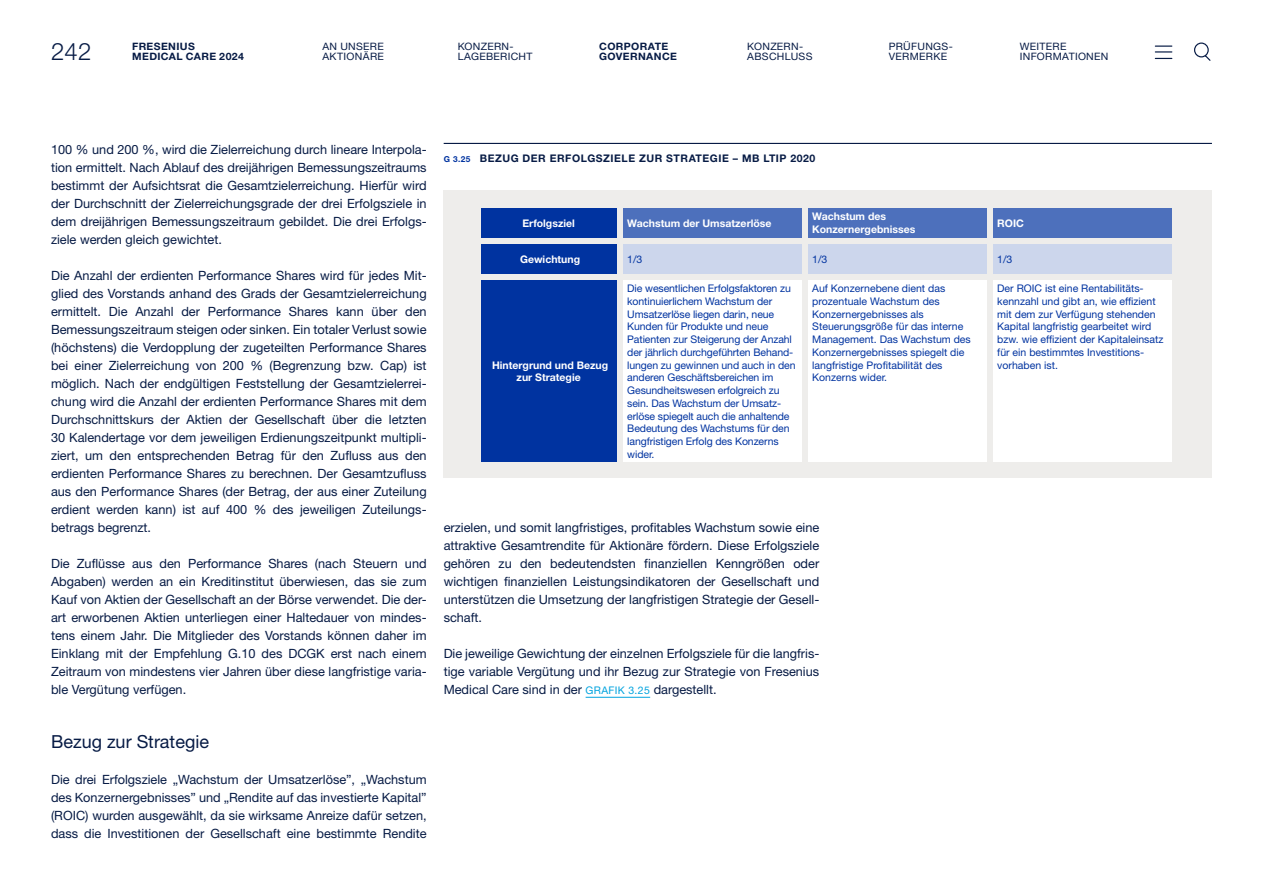
<style>
.page{position:relative;width:1263px;height:893px;background:#fff}
.page>*{position:absolute;margin:0;border:0;box-sizing:border-box;transform-origin:0 0}
.t1{font:300 24px "Helvetica Neue LT Std";color:#071b45}
.t2{font:18px "Helvetica Neue LT Std";color:#071b45}
.t3{font:12.75px/18px "Helvetica Neue LT Std";color:#071b45;text-align:justify}
.t4{font:10.5px/12.8px "Helvetica Neue LT Std";letter-spacing:-.01em;color:#0033a0}
.t5{font:700 10.5px/12.8px "Helvetica Neue LT Std";color:#fff}
.t6{font:700 10.5px "Helvetica Neue LT Std";letter-spacing:.05em;color:#071b45}
.t7{font:10.2px/10.5px "Helvetica Neue LT Std";letter-spacing:.03em;color:#071b45}
.t8{font:700 10.2px/10.5px "Helvetica Neue LT Std";letter-spacing:.035em;color:#071b45}
.s1{font-size:8.25px;color:#0033a0}
.s2{font-size:10.5px;color:#00a3de}
</style>
<div class="page">
<div style="left:444px;top:190px;width:768px;height:288px;background:#eeedeb"></div>
<hr style="left:444px;top:143px;width:768px;height:1px;background:#071b45">
<div style="left:623px;top:208px;width:179px;height:30px;background:#4d70bc"></div>
<div style="left:623px;top:244px;width:179px;height:30px;background:#ccd6ec"></div>
<div style="left:623px;top:280px;width:179px;height:182px;background:#fff"></div>
<div style="left:808px;top:244px;width:179px;height:30px;background:#ccd6ec"></div>
<div style="left:808px;top:280px;width:179px;height:182px;background:#fff"></div>
<div style="left:808px;top:208px;width:179px;height:30px;background:#4d70bc"></div>
<div style="left:993px;top:244px;width:178px;height:30px;background:#ccd6ec"></div>
<div style="left:993px;top:280px;width:178px;height:182px;background:#fff"></div>
<div style="left:993px;top:208px;width:178px;height:30px;background:#4d70bc"></div>
<div style="left:481px;top:208px;width:136px;height:30px;background:#0033a0"></div>
<div style="left:481px;top:244px;width:136px;height:30px;background:#0033a0"></div>
<div style="left:481px;top:280px;width:136px;height:182px;background:#0033a0"></div>
<hr style="left:586px;top:697px;width:64px;height:1px;background:#00a3de">
<svg style="left:1194px;top:42px;width:17px;height:19px"></svg>
<svg style="left:1155px;top:46px;width:17px;height:13px"></svg>
<p class="t8" style="left:599px;top:41px;width:79px">CORPORATE<br>GOVERNANCE</p>
<p class="t7" style="left:889px;top:41px;width:64px">PRÜFUNGS-<br>VERMERKE</p>
<p class="t7" style="left:1020px;top:41px;width:90px">WEITERE<br>INFORMATIONEN</p>
<h1 class="t1" style="left:51px;top:36px;width:42px">242</h1>
<p class="t8" style="left:132px;top:41px;width:113px">FRESENIUS<br>MEDICAL CARE 2024</p>
<p class="t7" style="left:322px;top:41px;width:63px">AN UNSERE<br>AKTIONÄRE</p>
<p class="t7" style="left:458px;top:41px;width:76px">KONZERN-<br>LAGEBERICHT</p>
<p class="t7" style="left:747px;top:41px;width:67px">KONZERN-<br>ABSCHLUSS</p>
<p class="t3" style="left:51px;top:140px;width:377px">100 % und 200 %, wird die Zielerreichung durch lineare Interpola&shy;tion ermittelt. Nach Ablauf des dreijährigen Bemessungszeitraums bestimmt der Aufsichtsrat die Gesamtzielerreichung. Hierfür wird der Durchschnitt der Zielerreichungsgrade der drei Erfolgsziele in dem dreijährigen Bemessungszeitraum gebildet. Die drei Erfolgs&shy;ziele werden gleich gewichtet.</p>
<p class="t3" style="left:51px;top:266px;width:377px">Die Anzahl der erdienten Performance Shares wird für jedes Mit&shy;glied des Vorstands anhand des Grads der Gesamtzielerreichung ermittelt. Die Anzahl der Performance Shares kann über den Bemessungszeitraum steigen oder sinken. Ein totaler Verlust sowie (höchstens) die Verdopplung der zugeteilten Performance Shares bei einer Zielerreichung von 200 % (Begrenzung bzw. Cap) ist möglich. Nach der endgültigen Feststellung der Gesamtzielerrei&shy;chung wird die Anzahl der erdienten Performance Shares mit dem Durchschnittskurs der Aktien der Gesellschaft über die letzten 30 Kalendertage vor dem jeweiligen Erdienungszeitpunkt multipli&shy;ziert, um den entsprechenden Betrag für den Zufluss aus den erdienten Performance Shares zu berechnen. Der Gesamtzufluss aus den Performance Shares (der Betrag, der aus einer Zuteilung erdient werden kann) ist auf 400 % des jeweiligen Zuteilungs&shy;betrags begrenzt.</p>
<p class="t3" style="left:51px;top:554px;width:377px">Die Zuflüsse aus den Performance Shares (nach Steuern und Abgaben) werden an ein Kreditinstitut überwiesen, das sie zum Kauf von Aktien der Gesellschaft an der Börse verwendet. Die der&shy;art erworbenen Aktien unterliegen einer Haltedauer von mindes&shy;tens einem Jahr. Die Mitglieder des Vorstands können daher im Einklang mit der Empfehlung G.10 des DCGK erst nach einem Zeitraum von mindestens vier Jahren über diese langfristige varia&shy;ble Vergütung verfügen.</p>
<h2 class="t2" style="left:51px;top:731px;width:159px">Bezug zur Strategie</h2>
<p class="t3" style="left:51px;top:770px;width:377px">Die drei Erfolgsziele „Wachstum der Umsatzerlöse”, „Wachstum des Konzernergebnisses” und „Rendite auf das investierte Kapital” (ROIC) wurden ausgewählt, da sie wirksame Anreize dafür setzen, dass die Investitionen der Gesellschaft eine bestimmte Rendite</p>
<p class="t6" style="left:444px;top:151px;width:373px"><span class="s1">G 3.25</span> BEZUG DER ERFOLGSZIELE ZUR STRATEGIE – MB LTIP 2020</p>
<p class="t5" style="left:812px;top:210px;width:105px">Wachstum des<br>Konzernergebnisses</p>
<p class="t5" style="left:522px;top:216px;width:54px">Erfolgsziel</p>
<p class="t5" style="left:997px;top:216px;width:28px">ROIC</p>
<p class="t5" style="left:520px;top:252px;width:62px">Gewichtung</p>
<p class="t5" style="left:627px;top:216px;width:146px">Wachstum der Umsatzerlöse</p>
<p class="t4" style="left:627px;top:252px;width:17px">1/3</p>
<p class="t4" style="left:627px;top:282px;width:170px">Die wesentlichen Erfolgsfaktoren zu kontinuierlichem Wachstum der<br>Um satzerlöse liegen darin, neue<br>Kunden für Produkte und neue<br>Patienten zur Steigerung der Anzahl der jährlich durchgeführten Behand&shy;lungen zu gewinnen und auch in den anderen Geschäftsbereichen im<br>Gesundheitswesen erfolgreich zu sein. Das Wachstum der Umsatz&shy;erlöse spiegelt auch die anhaltende<br>Bedeutung des Wachstums für den langfristigen Erfolg des Konzerns wider.</p>
<p class="t4" style="left:812px;top:252px;width:17px">1/3</p>
<p class="t4" style="left:812px;top:282px;width:160px">Auf Konzernebene dient das prozentuale Wachstum des<br>Konzernergebnisses als<br>Steuerungsgröße für das interne<br>Management. Das Wachstum des<br>Konzernergebnisses spiegelt die langfristige Profitabilität des<br>Konzerns wider.</p>
<p class="t4" style="left:997px;top:252px;width:17px">1/3</p>
<p class="t4" style="left:997px;top:282px;width:168px">Der ROIC ist eine Rentabilitäts&shy;kennzahl und gibt an, wie effizient mit dem zur Verfügung stehenden<br>Kapital langfristig gearbeitet wird bzw. wie effizient der Kapitaleinsatz für ein bestimmtes Investitions&shy;vorhaben ist.</p>
<p class="t5" style="left:492px;top:358px;width:118px;text-align:center">Hintergrund und Bezug zur Strategie</p>
<p class="t3" style="left:444px;top:518px;width:377px">erzielen, und somit langfristiges, profitables Wachstum sowie eine attraktive Gesamtrendite für Aktionäre fördern. Diese Erfolgsziele gehören zu den bedeutendsten finanziellen Kenngrößen oder wichtigen finanziellen Leistungsindikatoren der Gesellschaft und unterstützen die Umsetzung der langfristigen Strategie der Gesell&shy;schaft.</p>
<p class="t3" style="left:444px;top:644px;width:377px">Die jeweilige Gewichtung der einzelnen Erfolgsziele für die langfris&shy;tige variable Vergütung und ihr Bezug zur Strategie von Fresenius Medical Care sind in der <span class="s2">Grafik</span></p>
<p class="t3" style="left:628px;top:680px;width:90px"><span class="s2">3.25</span> dargestellt.</p>
</div>
